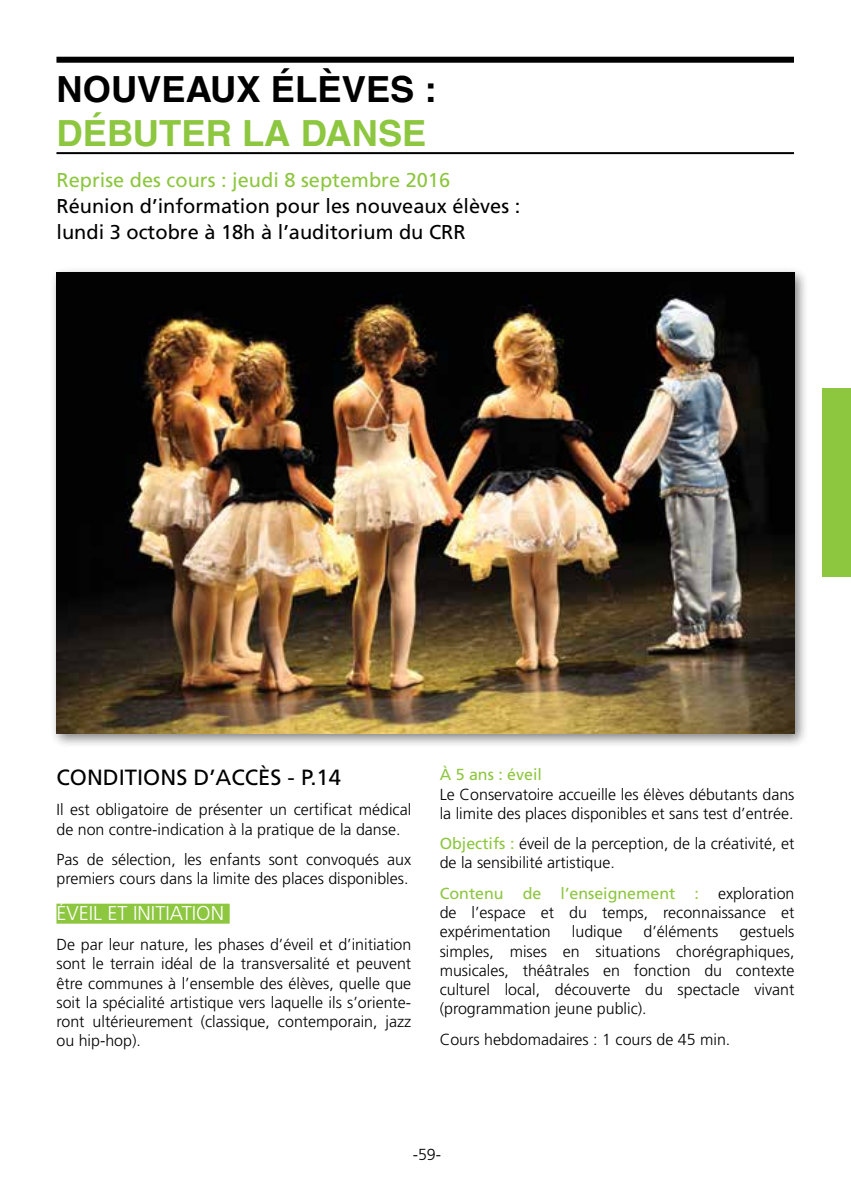
<style>
.page{position:relative;width:851px;height:1191px;background:#fff}
.page>*{position:absolute;margin:0;border:0;box-sizing:border-box;transform-origin:0 0}
.t1{font:700 36px "Helvetica LT";color:#000}
.t2{font:700 36px "Helvetica LT";color:#8dc63f}
.t3{font:22px "Frutiger";color:#000}
.t4{font:20px/26px "Frutiger";color:#000}
.t5{font:20px "Frutiger";color:#8dc63f}
.t6{font:300 20px "Frutiger";color:#fff}
.t7{font:300 16px/19.2px "Frutiger";color:#000}
.t8{font:16px "Frutiger";color:#8dc63f}
.s1{font-weight:400;color:#8dc63f}
</style>
<div class="page">
<div style="left:56px;top:57px;width:737px;height:6px;background:#000"></div>
<hr style="left:56px;top:152px;width:737px;height:2px;background:#000">
<div style="left:56px;top:903px;width:174px;height:20px;background:#8dc63f"></div>
<div style="left:50px;top:266px;width:758px;height:482px;background:#000;opacity:.5"></div>
<img style="left:57px;top:273px;width:736px;height:460px">
<div style="left:822px;top:388px;width:28px;height:189px;background:#8dc63f"></div>
<h1 class="t1" style="left:56px;top:68px;width:382px">NOUVEAUX ÉLÈVES :</h1>
<h1 class="t2" style="left:56px;top:111px;width:371px">DÉBUTER LA DANSE</h1>
<p class="t5" style="left:56px;top:168px;width:395px">Reprise des cours : jeudi 8 septembre 2016</p>
<p class="t4" style="left:56px;top:192px;width:465px">Réunion d’information pour les nouveaux élèves : lundi 3 octobre à 18h à l’auditorium du CRR</p>
<h2 class="t3" style="left:56px;top:764px;width:286px">Conditions d’accès - p.14</h2>
<p class="t7" style="left:56px;top:800px;width:356px">Il est obligatoire de présenter un certificat médical de non contre-indication à la pratique de la danse.</p>
<p class="t7" style="left:56px;top:850px;width:356px">Pas de sélection, les enfants sont convoqués aux premiers cours dans la limite des places disponibles.</p>
<p class="t6" style="left:56px;top:901px;width:169px">Éveil et initiation</p>
<p class="t7" style="left:56px;top:935px;width:356px;text-align:justify">De par leur nature, les phases d’éveil et d’initiation sont le terrain idéal de la transversalité et peuvent être communes à l’ensemble des élèves, quelle que soit la spécialité artistique vers laquelle ils s’oriente&shy;ront ultérieurement (classique, contemporain, jazz ou hip-hop).</p>
<p class="t8" style="left:439px;top:765px;width:104px">À 5 ans : éveil</p>
<p class="t7" style="left:439px;top:784px;width:356px">Le Conservatoire accueille les élèves débutants dans la limite des places disponibles et sans test d’entrée.</p>
<p class="t7" style="left:439px;top:834px;width:356px"><span class="s1">Objectifs :</span> éveil de la perception, de la créativité, et de la sensibilité artistique.</p>
<p class="t7" style="left:439px;top:884px;width:356px;text-align:justify"><span class="s1">Contenu de l’enseignement :</span> exploration de l’espace et du temps, reconnaissance et expérimentation</p>
<p class="t7" style="left:439px;top:922px;width:356px;text-align:justify;text-indent:299px">gestuels simples, mises en situations chorégraphiques, musicales, théâtrales en fonction du contexte culturel local, découverte du spectacle vivant (programmation jeune public).</p>
<p class="t7" style="left:439px;top:1029px;width:292px">Cours hebdomadaires : 1 cours de 45 min.</p>
<p class="t7" style="left:571px;top:922px;width:52px">ludique</p>
<p class="t7" style="left:643px;top:922px;width:76px">d’éléments</p>
<p class="t7" style="left:412px;top:1145px;width:30px">-59-</p>
</div>
